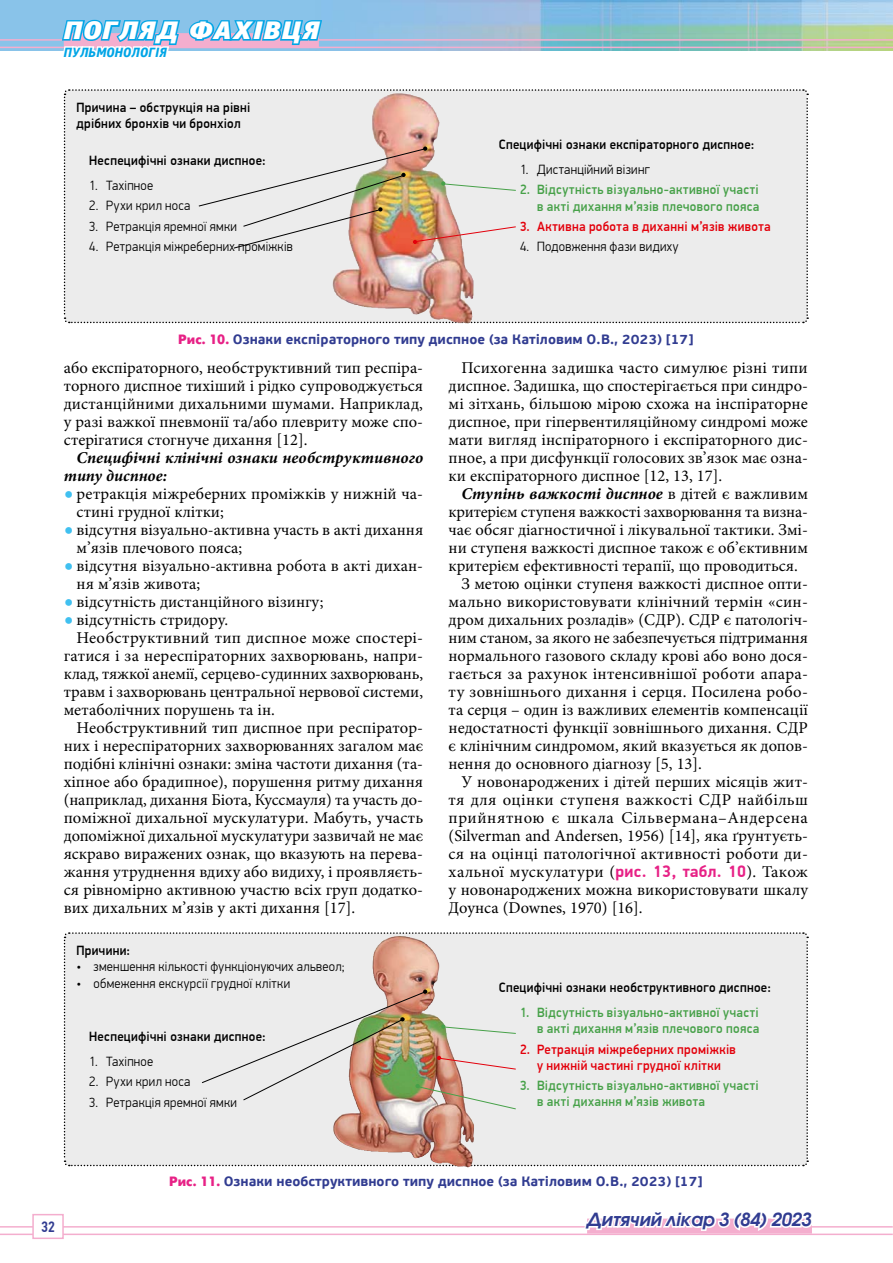
<style>
.page{position:relative;width:893px;height:1263px;background:#fff}
.page>*{position:absolute;margin:0;border:0;box-sizing:border-box;transform-origin:0 0}
.t1{font:italic 600 18px "Avant Garde Gothic C";color:#313c91}
.t2{font:16.5px/18px "Minion Pro";color:#000}
.t3{font:italic 700 16.5px/18px "Minion Pro";color:#000}
.t4{font:16.5px "Minion Pro";letter-spacing:.025em;color:#000}
.t5{font:16.5px "Minion Pro";letter-spacing:.035em;color:#000}
.t6{font:500 15px "PF Din Text Cond Pro";color:#313c91}
.t7{font:300 13.5px "PF Din Display Pro";letter-spacing:.02em;color:#000;scale:.95 1}
.t8{font:500 13.5px/16.2px "PF Din Display Pro";letter-spacing:.025em;color:#47a149;text-align:right;scale:.95 1}
.t9{font:500 13.5px/16.2px "PF Din Display Pro";letter-spacing:.025em;color:#000;scale:.95 1}
.t10{font:700 13.5px "PF Beau Sans Pro";color:#313c91}
.t11{font:500 13.5px/16.2px "PF Din Display Pro";letter-spacing:.025em;color:#e3000b;text-align:center;scale:.95 1}
.s1{font-family:"Futuris C";color:#e72186}
.s2{font-size:25.5px;color:#40c0f0}
.s3{font-weight:400;font-style:normal}
.s4{font-family:"PF Din Display Pro";font-weight:700;color:#e72186}
</style>
<div class="page">
<hr style="left:0;top:1226px;width:893px;height:1px;background:#f4aece">
<hr style="left:0;top:1233px;width:893px;height:2px;background:#f4aece">
<svg style="left:582px;top:1218px;width:233px;height:16px"></svg>
<div style="left:33px;top:1214px;width:30px;height:24px;background:#fff"></div>
<div style="left:32px;top:1214px;width:32px;height:25px;border:2px solid #f4aece"></div>
<img style="left:0;top:0;width:893px;height:51px">
<hr style="left:0;top:39px;width:893px;height:2px;background:#f4aece">
<hr style="left:0;top:47px;width:893px;height:1px;background:#f4aece">
<svg style="left:63px;top:932px;width:746px;height:235px;background:#e4e0dc"></svg>
<svg style="left:60px;top:18px;width:749px;height:306px;background:#e0e0e1"></svg>
<p class="t9" style="left:77px;top:100px;width:184px">Причина – обструкція на рівні дрібних бронхів чи бронхіол</p>
<p class="t9" style="left:89px;top:153px;width:187px">Неспецифічні ознаки диспное:</p>
<p class="t7" style="left:89px;top:177px;width:69px">1. Тахіпное</p>
<p class="t7" style="left:89px;top:198px;width:108px">2. Рухи крил носа</p>
<p class="t7" style="left:89px;top:218px;width:157px">3. Ретракція яремної ямки</p>
<p class="t7" style="left:89px;top:239px;width:216px">4. Ретракція міжреберних проміжків</p>
<p class="t9" style="left:499px;top:137px;width:271px">Специфічні ознаки експіраторного диспное:</p>
<p class="t7" style="left:520px;top:162px;width:138px">1. Дистанційний візинг</p>
<p class="t8" style="left:520px;top:182px;width:253px">2. Відсутність візуально-активної участі в акті дихання м’язів плечового пояса</p>
<p class="t11" style="left:520px;top:219px;width:266px">3. Активна робота в диханні м’язів живота</p>
<p class="t7" style="left:520px;top:239px;width:169px">4. Подовження фази видиху</p>
<p class="t10" style="left:178px;top:331px;width:517px"><span class="s1">Рис. 10.</span> Ознаки експіраторного типу диспное (за Катіловим О.В., 2023) [17]</p>
<p class="t2" style="left:64px;top:359px;width:361px;text-align:justify">або експіраторного, необструктивний тип респіра&shy;торного диспное тихіший і рідко супроводжується дистанційними дихальними шумами. Наприклад, у разі важкої пневмонії та/або плевриту може спо&shy;стерігатися стогнуче дихання [12].</p>
<p class="t3" style="left:64px;top:448px;width:361px;text-indent:13px">Специфічні клінічні ознаки необструктивного типу диспное:</p>
<p class="t2" style="left:77px;top:485px;width:348px;text-indent:-13px"><span class="s2">•</span> ретракція міжреберних проміжків у нижній ча&shy;стині грудної клітки;</p>
<p class="t2" style="left:77px;top:521px;width:348px;text-indent:-13px"><span class="s2">•</span> відсутня візуально-активна участь в акті дихання м’язів плечового пояса;</p>
<p class="t2" style="left:77px;top:557px;width:348px;text-indent:-13px"><span class="s2">•</span> відсутня візуально-активна робота в акті дихан&shy;ня м’язів живота;</p>
<p class="t2" style="left:64px;top:593px;width:261px"><span class="s2">•</span> відсутність дистанційного візингу;</p>
<p class="t2" style="left:64px;top:611px;width:166px"><span class="s2">•</span> відсутність стридору.</p>
<p class="t2" style="left:77px;top:629px;width:348px">Необструктивний тип диспное може спостері-</p>
<p class="t2" style="left:64px;top:647px;width:361px">гатися і за нереспіраторних захворювань, напри-</p>
<p class="t2" style="left:64px;top:665px;width:361px">клад, тяжкої анемії, серцево-судинних захворювань,</p>
<p class="t2" style="left:64px;top:683px;width:361px">травм і захворювань центральної нервової системи,</p>
<p class="t2" style="left:64px;top:701px;width:213px">метаболічних порушень та ін.</p>
<p class="t2" style="left:77px;top:719px;width:348px">Необструктивний тип диспное при респіратор-</p>
<p class="t2" style="left:64px;top:737px;width:361px">них і нереспіраторних захворюваннях загалом має</p>
<p class="t2" style="left:64px;top:755px;width:361px">подібні клінічні ознаки: зміна частоти дихання (та-</p>
<p class="t2" style="left:64px;top:773px;width:361px">хіпное або брадипное), порушення ритму дихання</p>
<p class="t2" style="left:64px;top:791px;width:361px">(наприклад, дихання Біота, Куссмауля) та участь до-</p>
<p class="t2" style="left:64px;top:809px;width:361px">поміжної дихальної мускулатури. Мабуть, участь</p>
<p class="t2" style="left:64px;top:827px;width:361px">допоміжної дихальної мускулатури зазвичай не має</p>
<p class="t2" style="left:64px;top:845px;width:361px">яскраво виражених ознак, що вказують на перева-</p>
<p class="t2" style="left:64px;top:863px;width:361px">жання утруднення вдиху або видиху, і проявляєть-</p>
<p class="t2" style="left:64px;top:881px;width:361px">ся рівномірно активною участю всіх груп додатко-</p>
<p class="t2" style="left:64px;top:899px;width:293px">вих дихальних м’язів у акті дихання [17].</p>
<p class="t9" style="left:77px;top:943px;width:58px">Причини:</p>
<p class="t7" style="left:77px;top:959px;width:284px">• зменшення кількості функціонуючих альвеол;</p>
<p class="t7" style="left:77px;top:975px;width:226px">• обмеження екскурсії грудної клітки</p>
<p class="t9" style="left:89px;top:1028px;width:187px">Неспецифічні ознаки диспное:</p>
<p class="t7" style="left:89px;top:1053px;width:69px">1. Тахіпное</p>
<p class="t7" style="left:89px;top:1074px;width:108px">2. Рухи крил носа</p>
<p class="t7" style="left:89px;top:1094px;width:157px">3. Ретракція яремної ямки</p>
<p class="t2" style="left:449px;top:359px;width:361px;text-align:justify;text-indent:13px">Психогенна задишка часто симулює різні типи диспное. Задишка, що спостерігається при синдро&shy;мі зітхань, більшою мірою схожа на інспіраторне диспное, при гіпервентиляційному синдромі може мати вигляд інспіраторного і експіраторного дис&shy;пное, а при дисфункції голосових зв’язок має озна&shy;ки експіраторного диспное [12, 13, 17].</p>
<p class="t3" style="left:461px;top:484px;width:348px">Ступінь важкості диспное <span class="s3">в дітей є важливим</span></p>
<p class="t2" style="left:449px;top:503px;width:361px">критерієм ступеня важкості захворювання та визна-</p>
<p class="t2" style="left:449px;top:521px;width:361px">чає обсяг діагностичної і лікувальної тактики. Змі-</p>
<p class="t2" style="left:449px;top:539px;width:361px">ни ступеня важкості диспное також є об’єктивним</p>
<p class="t2" style="left:449px;top:557px;width:351px">критерієм ефективності терапії, що проводиться.</p>
<p class="t2" style="left:461px;top:575px;width:348px">З метою оцінки ступеня важкості диспное опти-</p>
<p class="t2" style="left:449px;top:593px;width:361px">мально використовувати клінічний термін «син-</p>
<p class="t2" style="left:449px;top:611px;width:361px">дром дихальних розладів» (СДР). СДР є патологіч-</p>
<p class="t2" style="left:449px;top:629px;width:361px">ним станом, за якого не забезпечується підтримання</p>
<p class="t2" style="left:449px;top:647px;width:361px">нормального газового складу крові або воно дося-</p>
<p class="t2" style="left:449px;top:665px;width:361px">гається за рахунок інтенсивнішої роботи апара-</p>
<p class="t2" style="left:449px;top:683px;width:361px">ту зовнішнього дихання і серця. Посилена робо-</p>
<p class="t2" style="left:449px;top:701px;width:361px">та серця – один із важливих елементів компенсації</p>
<p class="t2" style="left:449px;top:719px;width:361px">недостатності функції зовнішнього дихання. СДР</p>
<p class="t2" style="left:449px;top:737px;width:361px">є клінічним синдромом, який вказується як допов-</p>
<p class="t2" style="left:449px;top:755px;width:255px">нення до основного діагнозу [5, 13].</p>
<p class="t2" style="left:461px;top:773px;width:348px">У новонароджених і дітей перших місяців жит-</p>
<p class="t4" style="left:449px;top:789px;width:361px">тя для оцінки ступеня важкості СДР найбільш</p>
<p class="t5" style="left:449px;top:807px;width:361px">прийнятною є шкала Сільвермана–Андерсена</p>
<p class="t2" style="left:449px;top:827px;width:361px">(Silverman and Andersen, 1956) [14], яка ґрунтуєть-</p>
<p class="t2" style="left:449px;top:845px;width:361px">ся на оцінці патологічної активності роботи ди-</p>
<p class="t2" style="left:449px;top:863px;width:361px">хальної мускулатури (<span class="s4">рис. 13, табл. 10</span>). Також</p>
<p class="t2" style="left:449px;top:881px;width:361px">у новонароджених можна використовувати шкалу</p>
<p class="t2" style="left:449px;top:899px;width:196px">Доунса (Downes, 1970) [16].</p>
<p class="t9" style="left:499px;top:980px;width:288px">Специфічні ознаки необструктивного диспное:</p>
<p class="t8" style="left:520px;top:1004px;width:253px">1. Відсутність візуально-активної участі в акті дихання м’язів плечового пояса</p>
<p class="t11" style="left:520px;top:1041px;width:229px">2. Ретракція міжреберних проміжків у нижній частині грудної клітки</p>
<p class="t8" style="left:537px;top:1078px;width:235px;text-align:left;text-indent:-17px">3. Відсутність візуально-активної участі в акті дихання м’язів живота</p>
<p class="t6" style="left:41px;top:1218px;width:15px">32</p>
<p class="t10" style="left:169px;top:1173px;width:535px"><span class="s1">Рис. 11.</span> Ознаки необструктивного типу диспное (за Катіловим О.В., 2023) [17]</p>
<p class="t1" style="left:587px;top:1208px;width:226px">Дитячий лікар 3 (84) 2023</p>
</div>
